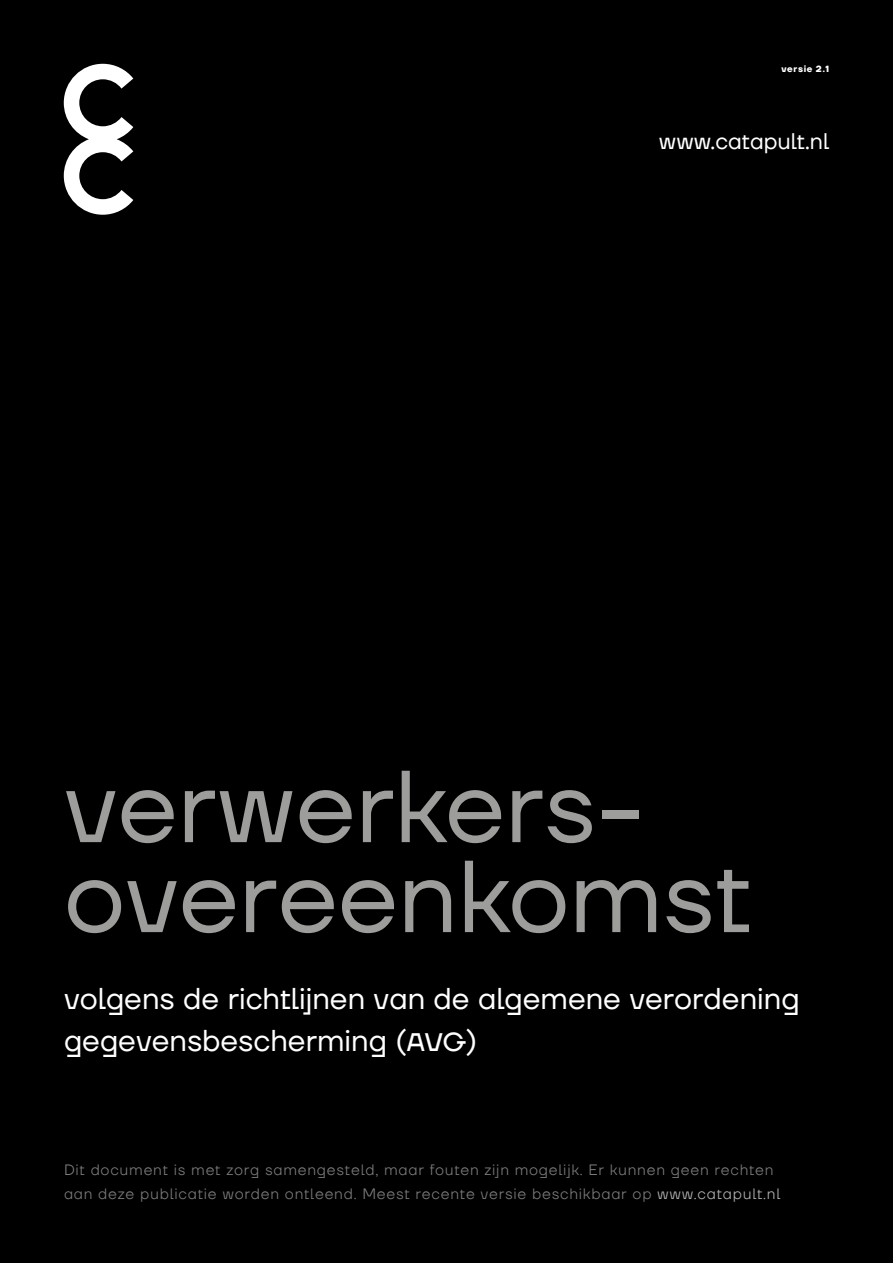
<style>
.page{position:relative;width:893px;height:1263px;background:#000}
.page>*{position:absolute;margin:0;border:0;box-sizing:border-box;transform-origin:0 0}
.t1{font:102px/90px "TT Firs Neue Var Roman";color:#9d9d9c}
.t2{font:30px/42px "TT Firs Neue Var Roman";color:#fff}
.t3{font:22.5px "TT Firs Neue Var Roman";color:#fff}
.t4{font:15px/24px "TT Firs Neue Var Roman";letter-spacing:.05em;color:#7c7b7b}
.t5{font:9px "TT Firs Neue Var Roman";letter-spacing:.075em;color:#fff}
.s1{color:#b3b2b2}
</style>
<div class="page">
<svg style="left:64px;top:64px;width:69px;height:151px"></svg>
<p class="t5" style="left:781px;top:63px;width:49px">versie 2.1</p>
<h3 class="t3" style="left:659px;top:125px;width:172px">www.catapult.nl</h3>
<h1 class="t1" style="left:64px;top:760px;width:689px">verwerkers&shy;overeenkomst</h1>
<h2 class="t2" style="left:64px;top:977px;width:737px">volgens de richtlijnen van de algemene verordening gegevensbescherming (AVG)</h2>
<p class="t4" style="left:64px;top:1158px;width:718px">Dit document is met zorg samengesteld, maar fouten zijn mogelijk. Er kunnen geen rechten aan deze publicatie worden ontleend. Meest recente versie beschikbaar op <span class="s1">www.catapult.nl</span></p>
</div>
